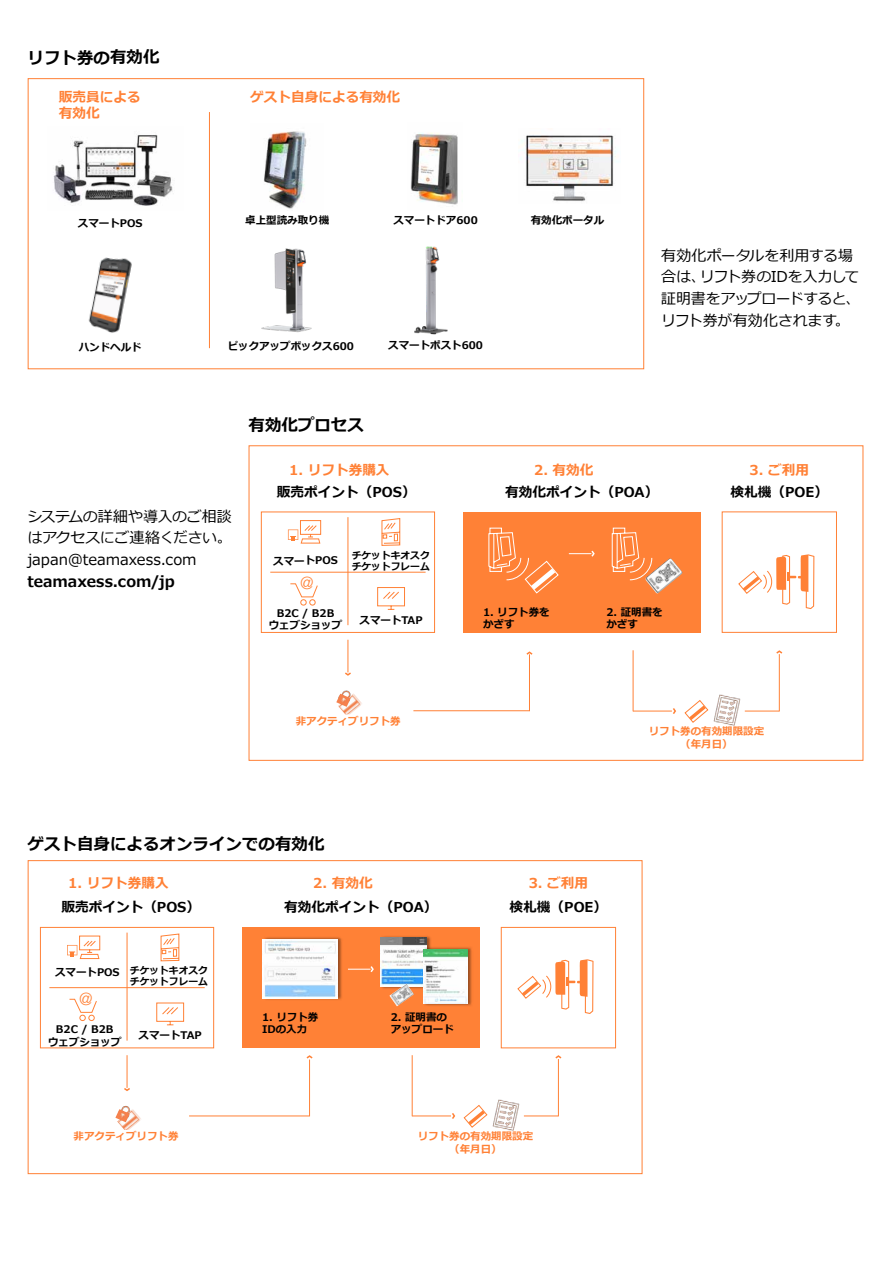
<style>
.page{position:relative;width:893px;height:1263px;background:#fff}
.page>*{position:absolute;margin:0;border:0;box-sizing:border-box;transform-origin:0 0}
.t1{font:300 16.95px "Helvetica Neue";color:#ff8136}
.t2{font:700 16.5px "Meiryo";color:#000}
.t3{font:15px/21.8px "Meiryo";letter-spacing:-.01em;color:#000}
.t4{font:700 15px "Meiryo";color:#000}
.t5{font:700 13.65px "Meiryo";color:#000}
.t6{font:700 13.65px/16.4px "Meiryo";color:#ff8136}
.t7{font:700 10.5px/12.6px "Meiryo";color:#000}
.t8{font:700 10.5px/12.6px "Meiryo";color:#ff8136;text-align:center}
.t9{font:700 9.75px/10.5px "Meiryo";color:#000}
</style>
<div class="page">
<img style="left:264px;top:131px;width:43px;height:78px">
<img style="left:343px;top:696px;width:15px;height:18px">
<svg style="left:358px;top:699px;width:4px;height:9px"></svg>
<img style="left:340px;top:690px;width:16px;height:19px">
<svg style="left:336px;top:694px;width:15px;height:18px"></svg>
<img style="left:121px;top:1105px;width:9px;height:4px">
<svg style="left:115px;top:1109px;width:26px;height:21px"></svg>
<hr style="left:348px;top:640px;width:1px;height:32px;background:#ff8136">
<hr style="left:127px;top:1055px;width:1px;height:33px;background:#ff8136">
<hr style="left:309px;top:1059px;width:1px;height:57px;background:#ff8136">
<hr style="left:633px;top:650px;width:1px;height:61px;background:#ff8136">
<hr style="left:412px;top:1055px;width:1px;height:61px;background:#ff8136">
<hr style="left:270px;top:572px;width:156px;height:1px;background:#ff8136">
<hr style="left:49px;top:987px;width:156px;height:1px;background:#ff8136">
<hr style="left:348px;top:517px;width:1px;height:108px;background:#ff8136">
<hr style="left:127px;top:932px;width:1px;height:109px;background:#ff8136">
<hr style="left:209px;top:112px;width:1px;height:236px;background:#ff8136">
<svg style="left:381px;top:518px;width:20px;height:28px"></svg>
<svg style="left:161px;top:933px;width:19px;height:28px"></svg>
<svg style="left:290px;top:583px;width:28px;height:22px"></svg>
<svg style="left:69px;top:998px;width:28px;height:23px"></svg>
<svg style="left:288px;top:520px;width:33px;height:24px"></svg>
<svg style="left:67px;top:935px;width:33px;height:24px"></svg>
<svg style="left:377px;top:587px;width:28px;height:23px"></svg>
<svg style="left:156px;top:1002px;width:28px;height:23px"></svg>
<svg style="left:345px;top:672px;width:6px;height:4px"></svg>
<svg style="left:124px;top:1088px;width:6px;height:3px"></svg>
<hr style="left:189px;top:1115px;width:121px;height:1px;background:#ff8136">
<hr style="left:745px;top:711px;width:34px;height:1px;background:#ff8136">
<hr style="left:524px;top:1115px;width:34px;height:1px;background:#ff8136">
<hr style="left:633px;top:711px;width:39px;height:1px;background:#ff8136">
<hr style="left:412px;top:1115px;width:39px;height:1px;background:#ff8136">
<svg style="left:307px;top:1055px;width:6px;height:3px"></svg>
<hr style="left:779px;top:654px;width:1px;height:57px;background:#ff8136">
<hr style="left:558px;top:1059px;width:1px;height:57px;background:#ff8136">
<svg style="left:776px;top:650px;width:6px;height:4px"></svg>
<svg style="left:555px;top:1055px;width:6px;height:3px"></svg>
<svg style="left:673px;top:708px;width:3px;height:6px"></svg>
<svg style="left:452px;top:1113px;width:3px;height:6px"></svg>
<svg style="left:684px;top:700px;width:24px;height:23px"></svg>
<svg style="left:463px;top:1105px;width:24px;height:23px"></svg>
<img style="left:708px;top:694px;width:37px;height:32px">
<img style="left:487px;top:1099px;width:37px;height:32px">
<svg style="left:738px;top:554px;width:76px;height:55px"></svg>
<svg style="left:517px;top:959px;width:76px;height:55px"></svg>
<div style="left:261px;top:512px;width:174px;height:121px;border:1px solid #ff8136"></div>
<div style="left:40px;top:927px;width:174px;height:121px;border:1px solid #ff8136"></div>
<div style="left:722px;top:511px;width:115px;height:122px;border:1px solid #ff8136"></div>
<div style="left:501px;top:927px;width:115px;height:121px;border:1px solid #ff8136"></div>
<div style="left:463px;top:512px;width:237px;height:121px;background:#ff8136"></div>
<div style="left:242px;top:927px;width:237px;height:121px;background:#ff8136"></div>
<div style="left:28px;top:78px;width:616px;height:291px;border:1px solid #ff8136"></div>
<svg style="left:348px;top:966px;width:26px;height:6px"></svg>
<img style="left:262px;top:937px;width:80px;height:63px">
<img style="left:263px;top:939px;width:74px;height:59px">
<img style="left:380px;top:936px;width:51px;height:53px">
<img style="left:381px;top:938px;width:45px;height:49px">
<img style="left:389px;top:983px;width:25px;height:23px">
<img style="left:423px;top:946px;width:49px;height:60px">
<img style="left:423px;top:949px;width:44px;height:55px">
<img style="left:53px;top:135px;width:120px;height:71px">
<img style="left:520px;top:135px;width:99px;height:67px">
<img style="left:88px;top:257px;width:44px;height:76px">
<img style="left:410px;top:132px;width:48px;height:75px">
<img style="left:261px;top:248px;width:51px;height:85px">
<img style="left:414px;top:246px;width:34px;height:89px">
<hr style="left:529px;top:654px;width:1px;height:57px;background:#ff8136">
<svg style="left:526px;top:651px;width:6px;height:4px"></svg>
<svg style="left:569px;top:551px;width:26px;height:6px"></svg>
<svg style="left:488px;top:527px;width:71px;height:67px"></svg>
<svg style="left:611px;top:527px;width:72px;height:67px"></svg>
<hr style="left:413px;top:710px;width:117px;height:1px;background:#ff8136">
<h2 class="t2" style="left:27px;top:47px;width:133px;rotate:-1deg">リフト券の有効化</h2>
<h3 class="t6" style="left:59px;top:89px;width:83px">販売員による有効化</h3>
<h3 class="t6" style="left:250px;top:89px;width:152px">ゲスト自身による有効化</h3>
<p class="t7" style="left:78px;top:217px;width:66px">スマートPOS</p>
<p class="t7" style="left:245px;top:215px;width:85px">卓上型読み取り機</p>
<p class="t7" style="left:393px;top:215px;width:86px">スマートドア600</p>
<p class="t7" style="left:531px;top:215px;width:75px">有効化ポータル</p>
<p class="t7" style="left:79px;top:341px;width:64px">ハンドヘルド</p>
<p class="t7" style="left:228px;top:341px;width:128px">ピックアップボックス600</p>
<p class="t7" style="left:388px;top:339px;width:96px">スマートポスト600</p>
<h3 class="t3" style="left:661px;top:245px;width:201px">有効化ポータルを利用する場合は、リフト券のIDを入力して証明書をアップロードすると、リフト券が有効化されます。</h3>
<h3 class="t3" style="left:27px;top:506px;width:206px;text-align:justify">システムの詳細や導入のご相談はアクセスにご連絡ください。japan@teamaxess.com</h3>
<h3 class="t4" style="left:27px;top:571px;width:149px">teamaxess.com/jp</h3>
<h2 class="t2" style="left:249px;top:413px;width:117px">有効化プロセス</h2>
<h3 class="t6" style="left:289px;top:462px;width:102px">1. リフト券購入</h3>
<h3 class="t5" style="left:277px;top:482px;width:140px">販売ポイント（POS）</h3>
<p class="t7" style="left:273px;top:555px;width:66px;rotate:-1deg">スマートPOS</p>
<h1 class="t1" style="left:300px;top:569px;width:15px">@</h1>
<p class="t9" style="left:352px;top:551px;width:79px">チケットキオスクチケットフレーム</p>
<h3 class="t6" style="left:534px;top:462px;width:61px">2. 有効化</h3>
<h3 class="t5" style="left:505px;top:482px;width:155px">有効化ポイント（POA）</h3>
<h3 class="t6" style="left:750px;top:462px;width:61px">3. ご利用</h3>
<h3 class="t5" style="left:730px;top:482px;width:99px">検札機（POE）</h3>
<p class="t7" style="left:269px;top:607px;width:75px;text-align:center">B2C / B2B<br>ウェブショップ</p>
<p class="t7" style="left:360px;top:614px;width:65px">スマートTAP</p>
<p class="t8" style="left:296px;top:715px;width:107px">非アクティブリフト券</p>
<p class="t7" style="left:483px;top:606px;width:68px">1. リフト券をかざす</p>
<p class="t7" style="left:606px;top:606px;width:58px">2. 証明書をかざす</p>
<p class="t8" style="left:649px;top:726px;width:117px">リフト券の有効期限設定（年月日）</p>
<h2 class="t2" style="left:28px;top:833px;width:298px">ゲスト自身によるオンラインでの有効化</h2>
<h3 class="t6" style="left:68px;top:876px;width:102px">1. リフト券購入</h3>
<h3 class="t5" style="left:61px;top:898px;width:140px">販売ポイント（POS）</h3>
<p class="t9" style="left:120px;top:966px;width:89px">　チケットキオスク　チケットフレーム</p>
<p class="t7" style="left:55px;top:966px;width:66px">スマートPOS</p>
<h1 class="t1" style="left:79px;top:985px;width:15px">@</h1>
<p class="t7" style="left:48px;top:1024px;width:75px;text-align:center">B2C / B2B<br>ウェブショップ</p>
<p class="t7" style="left:139px;top:1029px;width:65px">スマートTAP</p>
<h3 class="t6" style="left:313px;top:876px;width:61px">2. 有効化</h3>
<h3 class="t5" style="left:284px;top:898px;width:155px">有効化ポイント（POA）</h3>
<p class="t7" style="left:262px;top:1011px;width:58px">1. リフト券<br>IDの入力</p>
<p class="t7" style="left:391px;top:1011px;width:64px">2. 証明書のアップロード</p>
<h3 class="t6" style="left:529px;top:876px;width:61px">3. ご利用</h3>
<h3 class="t5" style="left:510px;top:898px;width:99px">検札機（POE）</h3>
<p class="t8" style="left:74px;top:1131px;width:106px">非アクティブリフト券</p>
<p class="t8" style="left:418px;top:1131px;width:117px">リフト券の有効期限設定（年月日）</p>
</div>
